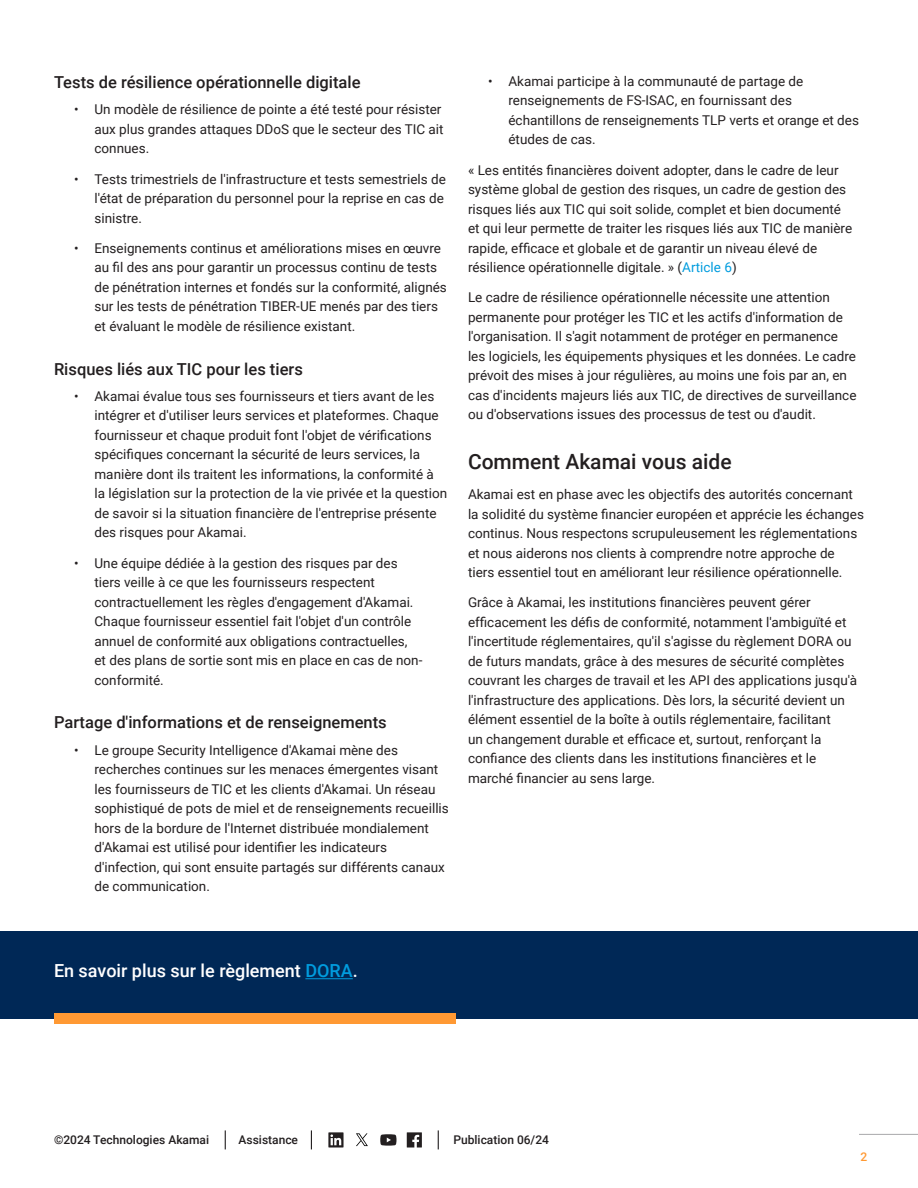
<style>
.page{position:relative;width:918px;height:1188px;background:#fff}
.page>*{position:absolute;margin:0;border:0;box-sizing:border-box;transform-origin:0 0}
.t1{font:500 21px "Roboto";color:#231f20}
.CTA_on_Navy_Blue{font:500 18px "Roboto";color:#fff}
.t2{font:500 16.5px "Roboto";color:#231f20}
.Body{font:13.5px/19.5px "Roboto";color:#231f20}
.t3{font:500 12px "Roboto";color:#231f20}
.t4{font:500 12px "Roboto";color:#f93}
.s1{color:#009cde}
</style>
<div class="page">
<hr style="left:859px;top:1134px;width:59px;height:1px;background:#a8a8aa">
<svg style="left:311px;top:1130px;width:1px;height:19px"></svg>
<svg style="left:225px;top:1130px;width:1px;height:19px"></svg>
<svg style="left:438px;top:1130px;width:1px;height:19px"></svg>
<svg style="left:380px;top:1134px;width:16px;height:12px"></svg>
<svg style="left:328px;top:1132px;width:16px;height:16px"></svg>
<svg style="left:407px;top:1132px;width:15px;height:16px"></svg>
<div style="left:0;top:931px;width:918px;height:87px;background:#002856"></div>
<hr style="left:305px;top:978px;width:48px;height:1px;background:#009cde">
<div style="left:54px;top:1014px;width:401px;height:10px;background:#f93"></div>
<svg style="left:356px;top:1133px;width:12px;height:13px"></svg>
<h2 class="t2" style="left:54px;top:71px;width:308px">Tests de résilience opérationnelle digitale</h2>
<p class="Body" style="left:94px;top:99px;width:351px;text-indent:-20px">• Un modèle de résilience de pointe a été testé pour résister aux plus grandes attaques DDoS que le secteur des TIC ait connues.</p>
<p class="Body" style="left:94px;top:168px;width:353px;text-indent:-20px">• Tests trimestriels de l'infrastructure et tests semestriels de l'état de préparation du personnel pour la reprise en cas de sinistre.</p>
<p class="Body" style="left:94px;top:238px;width:354px;text-indent:-20px">• Enseignements continus et améliorations mises en œuvre au fil des ans pour garantir un processus continu de tests de pénétration internes et fondés sur la conformité, alignés sur les tests de pénétration TIBER-UE menés par des tiers et évaluant le modèle de résilience existant.</p>
<h2 class="t2" style="left:54px;top:357px;width:250px">Risques liés aux TIC pour les tiers</h2>
<p class="Body" style="left:94px;top:386px;width:354px;text-indent:-20px">• Akamai évalue tous ses fournisseurs et tiers avant de les intégrer et d'utiliser leurs services et plateformes. Chaque fournisseur et chaque produit font l'objet de vérifications spécifiques concernant la sécurité de leurs services, la manière dont ils traitent les informations, la conformité à la législation sur la protection de la vie privée et la question de savoir si la situation financière de l'entreprise présente des risques pour Akamai.</p>
<p class="Body" style="left:94px;top:553px;width:329px;text-indent:-20px">• Une équipe dédiée à la gestion des risques par des tiers veille à ce que les fournisseurs respectent contractuellement les règles d'engagement d'Akamai.<br>Chaque fournisseur essentiel fait l'objet d'un contrôle annuel de conformité aux obligations contractuelles, et des plans de sortie sont mis en place en cas de non&shy;conformité.</p>
<h2 class="t2" style="left:54px;top:711px;width:334px">Partage d'informations et de renseignements</h2>
<p class="Body" style="left:94px;top:740px;width:356px;text-indent:-20px">• Le groupe Security Intelligence d'Akamai mène des recherches continues sur les menaces émergentes visant les fournisseurs de TIC et les clients d'Akamai. Un réseau sophistiqué de pots de miel et de renseignements recueillis hors de la bordure de l'Internet distribuée mondialement d'Akamai est utilisé pour identifier les indicateurs d'infection, qui sont ensuite partagés sur différents canaux de communication.</p>
<p class="Body" style="left:508px;top:71px;width:352px;text-indent:-20px">• Akamai participe à la communauté de partage de renseignements de FS-ISAC, en fournissant des échantillons de renseignements TLP verts et orange et des études de cas.</p>
<p class="Body" style="left:468px;top:159px;width:386px">« Les entités financières doivent adopter, dans le cadre de leur système global de gestion des risques, un cadre de gestion des risques liés aux TIC qui soit solide, complet et bien documenté et qui leur permette de traiter les risques liés aux TIC de manière rapide, efficace et globale et de garantir un niveau élevé de résilience opérationnelle digitale. » (<span class="s1">Article 6</span>)</p>
<p class="Body" style="left:468px;top:287px;width:390px">Le cadre de résilience opérationnelle nécessite une attention permanente pour protéger les TIC et les actifs d'information de l'organisation. Il s'agit notamment de protéger en permanence les logiciels, les équipements physiques et les données. Le cadre prévoit des mises à jour régulières, au moins une fois par an, en cas d'incidents majeurs liés aux TIC, de directives de surveillance ou d'observations issues des processus de test ou d'audit.</p>
<h1 class="t1" style="left:468px;top:447px;width:265px">Comment Akamai vous aide</h1>
<p class="Body" style="left:468px;top:484px;width:398px">Akamai est en phase avec les objectifs des autorités concernant la solidité du système financier européen et apprécie les échanges continus. Nous respectons scrupuleusement les réglementations et nous aiderons nos clients à comprendre notre approche de tiers essentiel tout en améliorant leur résilience opérationnelle.</p>
<p class="Body" style="left:468px;top:592px;width:391px">Grâce à Akamai, les institutions financières peuvent gérer efficacement les défis de conformité, notamment l'ambiguïté et l'incertitude réglementaires, qu'il s'agisse du règlement DORA ou de futurs mandats, grâce à des mesures de sécurité complètes couvrant les charges de travail et les API des applications jusqu'à l'infrastructure des applications. Dès lors, la sécurité devient un élément essentiel de la boîte à outils réglementaire, facilitant<br>un changement durable et efficace et, surtout, renforçant la confiance des clients dans les institutions financières et le marché financier au sens large.</p>
<p class="CTA_on_Navy_Blue" style="left:54px;top:958px;width:305px">En savoir plus sur le règlement <span class="s1">DORA</span>.</p>
<p class="t3" style="left:54px;top:1132px;width:157px">©2024 Technologies Akamai</p>
<p class="t3" style="left:239px;top:1132px;width:61px">Assistance</p>
<p class="t3" style="left:453px;top:1132px;width:97px">Publication 06/24</p>
<p class="t4" style="left:860px;top:1148px;width:8px">2</p>
</div>
